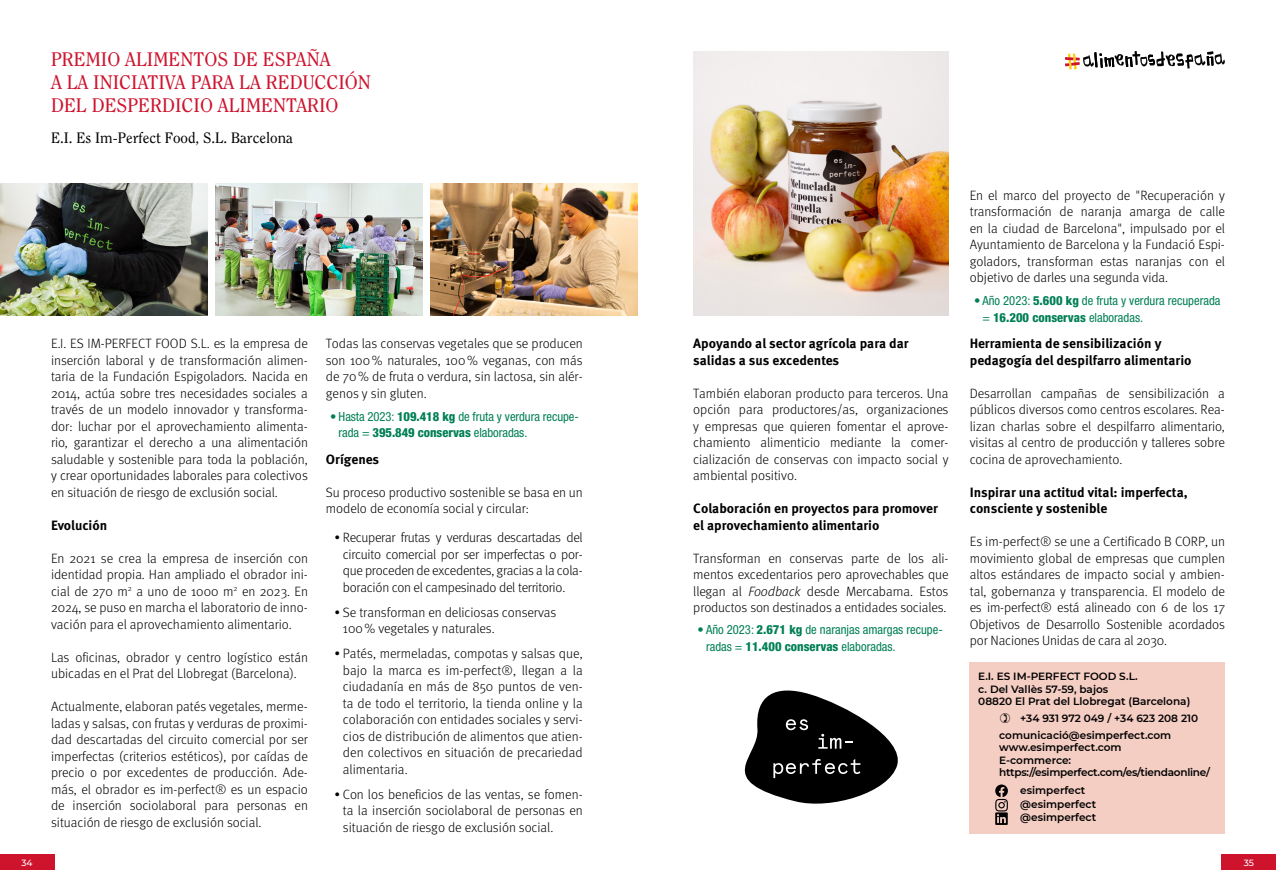
<style>
.page{position:relative;width:1276px;height:893px;background:#fff}
.page>*{position:absolute;margin:0;border:0;box-sizing:border-box;transform-origin:0 0}
.t1{font:19.5px/23.4px "Clearface";color:#ce132d}
.t2{font:15px "Clearface";color:#000}
.t3{font:300 13.5px/16.5px "FF Meta Pro";color:#000;text-align:justify}
.t4{font:700 13.5px/16.5px "FF Meta Pro";color:#000}
.t5{font:condensed 12.6px/16.5px "Helvetica Neue LT Std";color:#007f56}
.t6{font:600 10.5px/12.6px "Montserrat";color:#000}
.t7{font:600 10.5px/12.6px "Montserrat";letter-spacing:-.02em;color:#000}
.t8{font:500 9px "Montserrat";color:#fff}
.s1{font-weight:800}
.s2{font-style:italic}
</style>
<div class="page">
<div style="left:1222px;top:854px;width:54px;height:15px;background:#ce132d"></div>
<div style="left:0;top:854px;width:54px;height:15px;background:#ce132d"></div>
<svg style="left:1065px;top:51px;width:160px;height:18px"></svg>
<img style="left:215px;top:183px;width:207px;height:133px">
<img style="left:0;top:183px;width:207px;height:133px">
<img style="left:431px;top:183px;width:207px;height:133px">
<img style="left:693px;top:51px;width:255px;height:265px">
<div style="left:969px;top:662px;width:256px;height:171px;background:#f4cdc3"></div>
<svg style="left:995px;top:784px;width:13px;height:41px"></svg>
<svg style="left:744px;top:690px;width:154px;height:114px"></svg>
<h1 class="t1" style="left:51px;top:47px;width:321px">PREMIO ALIMENTOS DE ESPAÑA<br>A LA INICIATIVA PARA LA REDUCCIÓN<br>DEL DESPERDICIO ALIMENTARIO</h1>
<p class="t2" style="left:51px;top:129px;width:243px">E.I. Es Im-Perfect Food, S.L. Barcelona</p>
<p class="t3" style="left:51px;top:334px;width:258px">E.I. ES IM-PERFECT FOOD S.L. es la empresa de inserción laboral y de transformación alimen&shy;taria de la Fundación Espigoladors. Nacida en 2014, actúa sobre tres necesidades sociales a través de un modelo innovador y transforma&shy;dor: luchar por el aprovechamiento alimenta&shy;rio, garantizar el derecho a una alimentación saludable y sostenible para toda la población, y crear oportunidades laborales para colectivos en situación de riesgo de exclusión social.</p>
<p class="t4" style="left:51px;top:516px;width:58px">Evolución</p>
<p class="t3" style="left:51px;top:549px;width:258px">En 2021 se crea la empresa de inserción con identidad propia. Han ampliado el obrador ini&shy;cial de 270 m<sup>2</sup> a uno de 1000 m<sup>2</sup> en 2023. En 2024, se puso en marcha el laboratorio de inno&shy;vación para el aprovechamiento alimentario.</p>
<p class="t3" style="left:51px;top:648px;width:258px">Las oficinas, obrador y centro logístico están ubicadas en el Prat del Llobregat (Barcelona).</p>
<p class="t3" style="left:51px;top:697px;width:258px">Actualmente, elaboran patés vegetales, merme&shy;ladas y salsas, con frutas y verduras de proximi&shy;dad descartadas del circuito comercial por ser imperfectas (criterios estéticos), por caídas de precio o por excedentes de producción. Ade&shy;más, el obrador es im-perfect® es un espacio de inserción sociolaboral para personas en situación de riesgo de exclusión social.</p>
<p class="t3" style="left:326px;top:334px;width:258px">Todas las conservas vegetales que se producen son 100% naturales, 100% veganas, con más de 70% de fruta o verdura, sin lactosa, sin alér&shy;genos y sin gluten.</p>
<p class="t5" style="left:339px;top:408px;width:242px;text-indent:-9px">• Hasta 2023: <span class="s1">109.418 kg</span> de fruta y verdura recupe&shy;rada = <span class="s1">395.849 conservas</span> elaboradas.</p>
<p class="t4" style="left:326px;top:450px;width:55px">Orígenes</p>
<p class="t3" style="left:326px;top:483px;width:258px">Su proceso productivo sostenible se basa en un modelo de economía social y circular:</p>
<p class="t3" style="left:343px;top:529px;width:241px;text-indent:-9px">• Recuperar frutas y verduras descartadas del circuito comercial por ser imperfectas o por&shy;que proceden de excedentes, gracias a la cola&shy;boración con el campesinado del territorio.</p>
<p class="t3" style="left:343px;top:603px;width:215px;text-indent:-9px">• Se transforman en deliciosas conservas<br>100% vegetales y naturales.</p>
<p class="t3" style="left:343px;top:645px;width:241px;text-indent:-9px">• Patés, mermeladas, compotas y salsas que, bajo la marca es im-perfect®, llegan a la ciudadanía en más de 850 puntos de ven&shy;ta de todo el territorio, la tienda online y la colaboración con entidades sociales y servi&shy;cios de distribución de alimentos que atien&shy;den colectivos en situación de precariedad alimentaria.</p>
<p class="t3" style="left:343px;top:785px;width:241px;text-indent:-9px">• Con los beneficios de las ventas, se fomen&shy;ta la inserción sociolaboral de personas en situación de riesgo de exclusión social.</p>
<p class="t4" style="left:693px;top:334px;width:217px">Apoyando al sector agrícola para dar salidas a sus excedentes</p>
<p class="t3" style="left:693px;top:384px;width:257px">También elaboran producto para terceros. Una opción para productores/as, organizaciones y empresas que quieren fomentar el aprove&shy;chamiento alimenticio mediante la comer&shy;cialización de conservas con impacto social y ambiental positivo.</p>
<p class="t4" style="left:693px;top:499px;width:246px">Colaboración en proyectos para promover el aprovechamiento alimentario</p>
<p class="t3" style="left:693px;top:549px;width:257px">Transforman en conservas parte de los ali&shy;mentos excedentarios pero aprovechables que llegan al <span class="s2">Foodback</span> desde Mercabarna. Estos productos son destinados a entidades sociales.</p>
<p class="t5" style="left:706px;top:621px;width:238px;text-indent:-9px">• Año 2023: <span class="s1">2.671 kg</span> de naranjas amargas recupe&shy;radas = <span class="s1">11.400 conservas</span> elaboradas.</p>
<p class="t3" style="left:969px;top:186px;width:257px">En el marco del proyecto de "Recuperación y transformación de naranja amarga de calle en la ciudad de Barcelona", impulsado por el Ayuntamiento de Barcelona y la Fundació Espi&shy;goladors, transforman estas naranjas con el objetivo de darles una segunda vida.</p>
<p class="t5" style="left:982px;top:292px;width:239px;text-indent:-9px">• Año 2023: <span class="s1">5.600 kg</span> de fruta y verdura recuperada = <span class="s1">16.200 conservas</span> elaboradas.</p>
<p class="t4" style="left:969px;top:334px;width:223px">Herramienta de sensibilización y pedagogía del despilfarro alimentario</p>
<p class="t3" style="left:969px;top:384px;width:257px">Desarrollan campañas de sensibilización a públicos diversos como centros escolares. Rea&shy;lizan charlas sobre el despilfarro alimentario, visitas al centro de producción y talleres sobre cocina de aprovechamiento.</p>
<p class="t4" style="left:969px;top:483px;width:219px">Inspirar una actitud vital: imperfecta, consciente y sostenible</p>
<p class="t3" style="left:969px;top:532px;width:257px">Es im-perfect® se une a Certificado B CORP, un movimiento global de empresas que cumplen altos estándares de impacto social y ambien&shy;tal, gobernanza y transparencia. El modelo de es im-perfect® está alineado con 6 de los 17<br>Objetivos de Desarrollo Sostenible acordados por Naciones Unidas de cara al 2030.</p>
<p class="t6" style="left:978px;top:670px;width:213px">E.I. ES IM-PERFECT FOOD S.L.<br>c. Del Vallès 57-59, bajos<br>08820 El Prat del Llobregat (Barcelona)</p>
<p class="t6" style="left:999px;top:709px;width:200px;line-height:16.8px;text-indent:21px">+34 931 972 049 / +34 623 208 210 comunicació@esimperfect.com</p>
<p class="t7" style="left:999px;top:741px;width:212px">www.esimperfect.com<br>E-commerce: https://esimperfect.com/es/tiendaonline/</p>
<p class="t6" style="left:1020px;top:783px;width:77px;line-height:13.5px">esimperfect @esimperfect @esimperfect</p>
<p class="t8" style="left:21px;top:856px;width:13px">34</p>
<p class="t8" style="left:1243px;top:856px;width:12px">35</p>
</div>
